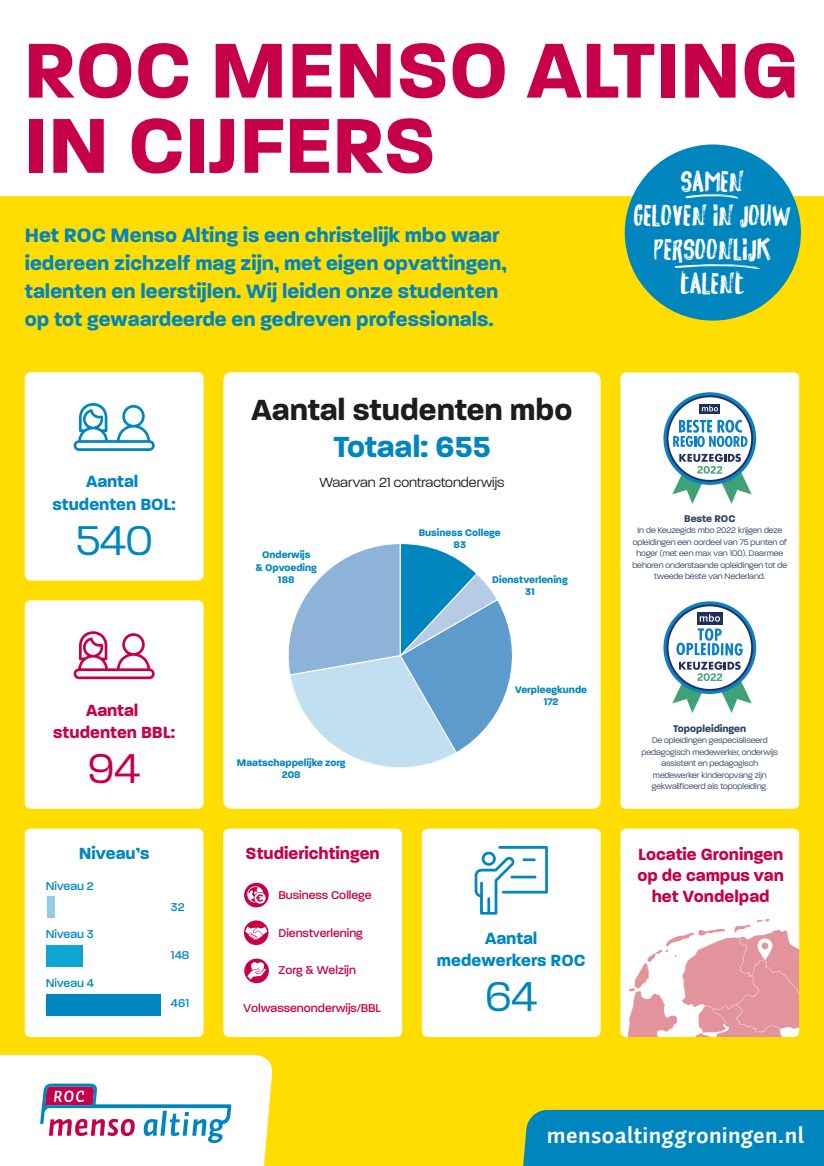
<style>
.page{position:relative;width:824px;height:1166px;background:#fff}
.page>*{position:absolute;margin:0;border:0;box-sizing:border-box;transform-origin:0 0}
.t1{font:700 84px/75.2px "Paralucent";color:#c6014a}
.t2{font:300 45.06px "Paralucent";color:#0086be}
.t3{font:300 45.06px "Paralucent";color:#c6014a}
.t4{font:700 31.5px "Paralucent";color:#1d1d1b}
.t5{font:700 31.5px "Paralucent";color:#0086be}
.t6{font:500 24.15px/33.9px "Jackpot Short";color:#fff;text-align:center}
.t7{font:700 23.45px "Auto 1";letter-spacing:.015em;color:#fff}
.t8{font:700 21px/28px "Paralucent";color:#0085bd}
.t9{font:700 17.5px/21px "Paralucent";color:#c6014a;text-align:center}
.t10{font:700 17.5px/22.6px "Paralucent";color:#0086be;text-align:center}
.t11{font:300 14.26px "Paralucent";color:#1d1d1b}
.t12{font:500 12.25px "Paralucent";color:#c6014a}
.t13{font:500 12.25px "Paralucent";color:#0086be}
.t14{font:700 10.5px "Paralucent";color:#2c4066}
.t15{font:700 10.41px/12.5px "Paralucent";color:#0086be;text-align:center}
.t16{font:300 8.75px/11.4px "Paralucent";color:#2c4066;text-align:center}
</style>
<div class="page">
<div style="left:0;top:197px;width:823px;height:969px;background:#fd0"></div>
<div style="left:25px;top:372px;width:178px;height:208px;background:#fff;border-radius:6px"></div>
<div style="left:25px;top:828px;width:178px;height:209px;background:#fff;border-radius:6px"></div>
<div style="left:422px;top:828px;width:178px;height:209px;background:#fff;border-radius:6px"></div>
<div style="left:620px;top:828px;width:179px;height:209px;background:#fff;border-radius:6px"></div>
<div style="left:223px;top:828px;width:179px;height:209px;background:#fff;border-radius:6px"></div>
<svg style="left:73px;top:403px;width:82px;height:48px"></svg>
<div style="left:25px;top:600px;width:178px;height:209px;background:#fff;border-radius:6px"></div>
<svg style="left:73px;top:631px;width:82px;height:48px"></svg>
<svg style="left:474px;top:846px;width:74px;height:68px"></svg>
<svg style="left:620px;top:919px;width:179px;height:118px"></svg>
<div style="left:624px;top:144px;width:176px;height:177px;background:#0086be;border-radius:50%"></div>
<svg style="left:674px;top:264px;width:86px;height:5px"></svg>
<svg style="left:685px;top:194px;width:53px;height:5px"></svg>
<div style="left:47px;top:896px;width:8px;height:22px;background:#97cce8"></div>
<div style="left:47px;top:945px;width:36px;height:22px;background:#10a6d3"></div>
<div style="left:47px;top:993px;width:114px;height:22px;background:#0086be"></div>
<svg style="left:244px;top:883px;width:25px;height:24px"></svg>
<svg style="left:244px;top:920px;width:24px;height:25px"></svg>
<svg style="left:244px;top:958px;width:25px;height:25px"></svg>
<div style="left:223px;top:372px;width:377px;height:437px;background:#fff;border-radius:8px"></div>
<svg style="left:288px;top:543px;width:224px;height:225px"></svg>
<div style="left:523px;top:1110px;width:300px;height:56px;background:#0086be"></div>
<div style="left:620px;top:372px;width:179px;height:437px;background:#fff;border-radius:5px"></div>
<svg style="left:663px;top:392px;width:93px;height:93px"></svg>
<svg style="left:666px;top:395px;width:87px;height:87px"></svg>
<div style="left:668px;top:397px;width:83px;height:83px;background:#fff;border-radius:50%"></div>
<svg style="left:699px;top:404px;width:21px;height:9px"></svg>
<svg style="left:702px;top:405px;width:15px;height:6px"></svg>
<svg style="left:672px;top:420px;width:79px;height:84px"></svg>
<svg style="left:663px;top:601px;width:93px;height:93px"></svg>
<svg style="left:666px;top:604px;width:87px;height:87px"></svg>
<div style="left:668px;top:606px;width:83px;height:83px;background:#fff;border-radius:50%"></div>
<div style="left:697px;top:612px;width:25px;height:12px;background:#212f5b"></div>
<svg style="left:699px;top:614px;width:21px;height:8px"></svg>
<svg style="left:672px;top:628px;width:79px;height:85px"></svg>
<svg style="left:0;top:1055px;width:272px;height:111px"></svg>
<h1 class="t1" style="left:24px;top:33px;width:777px">ROC MENSO ALTING<br>IN CIJFERS</h1>
<h3 class="t6" style="left:634px;top:167px;width:159px">SAMEN<br>GELOVEN IN JOUW<br>PERSOONLIJK<br>TALENT</h3>
<h3 class="t8" style="left:25px;top:222px;width:483px">Het ROC Menso Alting is een christelijk mbo waar iedereen zichzelf mag zijn, met eigen opvattingen, talenten en leerstijlen. Wij leiden onze studenten op tot gewaardeerde en gedreven professionals.</h3>
<h3 class="t10" style="left:52px;top:470px;width:125px">Aantal studenten BOL:</h3>
<h2 class="t2" style="left:75px;top:514px;width:79px">540</h2>
<h3 class="t9" style="left:53px;top:698px;width:123px;line-height:22.6px">Aantal studenten BBL:</h3>
<h2 class="t3" style="left:88px;top:742px;width:53px">94</h2>
<h3 class="t4" style="left:251px;top:390px;width:322px">Aantal studenten mbo</h3>
<h3 class="t5" style="left:333px;top:428px;width:159px">Totaal: 655</h3>
<h3 class="t11" style="left:319px;top:474px;width:186px">Waarvan 21 contractonderwijs</h3>
<p class="t15" style="left:255px;top:549px;width:63px">Onderwijs<br>&amp; Opvoeding<br>188</p>
<p class="t15" style="left:237px;top:756px;width:110px">Maatschappelijke zorg<br>208</p>
<p class="t15" style="left:418px;top:526px;width:84px">Business College<br>83</p>
<p class="t15" style="left:492px;top:573px;width:77px">Dienstverlening<br>31</p>
<p class="t15" style="left:515px;top:683px;width:73px">Verpleegkunde<br>172</p>
<h3 class="t10" style="left:79px;top:842px;width:72px">Niveau’s</h3>
<h3 class="t9" style="left:245px;top:843px;width:136px">Studierichtingen</h3>
<h3 class="t13" style="left:46px;top:879px;width:49px">Niveau 2</h3>
<h3 class="t13" style="left:46px;top:927px;width:49px">Niveau 3</h3>
<h3 class="t13" style="left:46px;top:975px;width:50px">Niveau 4</h3>
<h3 class="t12" style="left:278px;top:888px;width:95px">Business College</h3>
<h3 class="t12" style="left:278px;top:925px;width:86px">Dienstverlening</h3>
<h3 class="t12" style="left:278px;top:963px;width:79px">Zorg &amp; Welzijn</h3>
<h3 class="t12" style="left:243px;top:1000px;width:139px">Volwassenonderwijs/BBL</h3>
<h3 class="t13" style="left:171px;top:899px;width:15px">32</h3>
<h3 class="t13" style="left:171px;top:948px;width:20px">148</h3>
<h3 class="t13" style="left:171px;top:996px;width:20px">461</h3>
<h3 class="t10" style="left:485px;top:927px;width:54px">Aantal</h3>
<h3 class="t10" style="left:437px;top:949px;width:150px">medewerkers ROC</h3>
<h2 class="t2" style="left:485px;top:970px;width:53px">64</h2>
<p class="t14" style="left:684px;top:512px;width:53px">Beste ROC</p>
<p class="t16" style="left:632px;top:525px;width:156px">In de Keuzegids mbo 2022 krijgen deze opleidingen een oordeel van 75 punten of hoger (met een max van 100). Daarmee behoren onderstaande opleidingen tot de tweede beste van Nederland.</p>
<p class="t14" style="left:673px;top:722px;width:74px">Topopleidingen</p>
<p class="t16" style="left:641px;top:735px;width:138px">De opleidingen gespecialiseerd pedagogisch medewerker, onderwijs assistent en pedagogisch medewerker kinderopvang zijn gekwalificeerd als topopleiding.</p>
<h3 class="t9" style="left:637px;top:843px;width:148px">Locatie Groningen op de campus van het Vondelpad</h3>
<h3 class="t7" style="left:547px;top:1119px;width:259px">mensoaltinggroningen.nl</h3>
</div>
